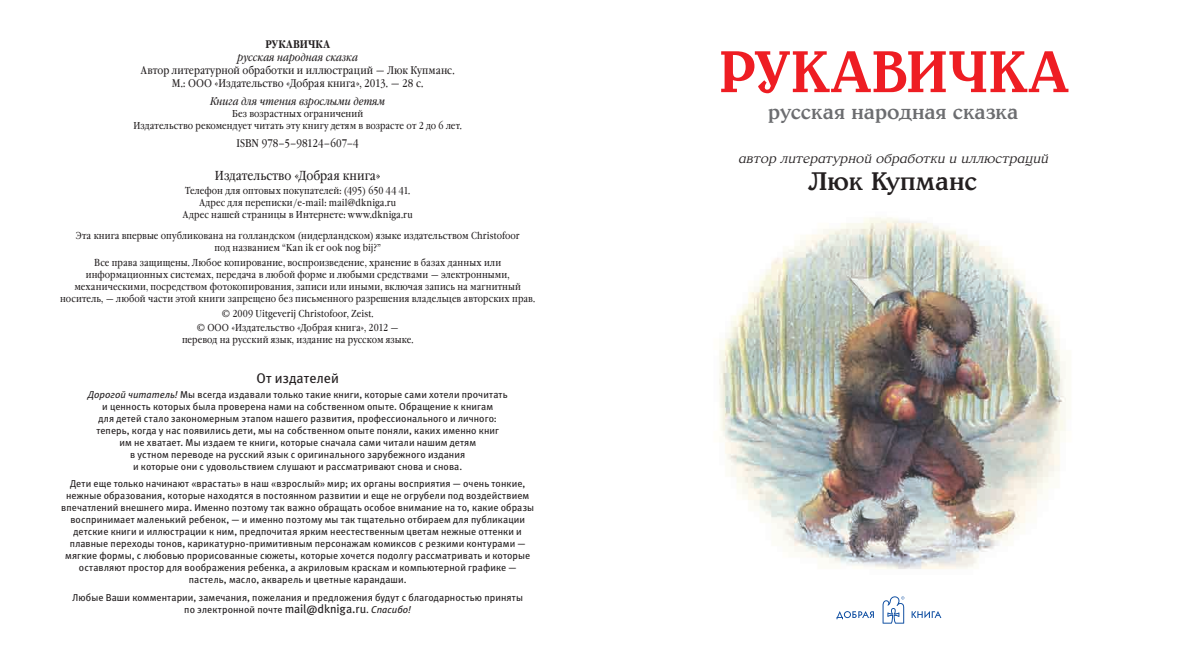
<style>
.page{position:relative;width:1191px;height:652px;background:#fff}
.page>*{position:absolute;margin:0;border:0;box-sizing:border-box;transform-origin:0 0}
.t1{font:700 60px "Sibe Ria TYGRA";letter-spacing:-.01em;color:#ee1d23}
.t2{font:700 26px "Sibe Ria TYGRA";letter-spacing:-.015em;color:#231f20}
.t3{font:700 21px "Sibe Ria TYGRA";letter-spacing:-.01em;color:#6c6d70}
.t4{font:italic 14px "Sibe Ria TYGRA";color:#231f20}
.t5{font:14px "Meta Book C";letter-spacing:.005em;color:#231f20}
.t6{font:13px "Garamond Book Narrow C";letter-spacing:.005em;color:#231f20}
.t7{font:11px/13px "Garamond Book Narrow C";letter-spacing:.005em;color:#231f20;text-align:center}
.t8{font:italic 11px "Garamond Book Narrow C";letter-spacing:.01em;color:#231f20}
.t9{font:11px "Garamond Narrow Bold ITC";letter-spacing:.03em;color:#231f20}
.t10{font:10px/12px "Meta Book C";letter-spacing:.01em;color:#231f20;text-align:center}
.t11{font:10px/12px "Garamond Book Narrow C";letter-spacing:.01em;color:#231f20;text-align:center}
.s1{font-style:italic}
.s2{font-size:12px}
</style>
<div class="page">
<img style="left:719px;top:217px;width:347px;height:382px">
<svg style="left:836px;top:611px;width:38px;height:8px"></svg>
<svg style="left:911px;top:611px;width:30px;height:7px"></svg>
<svg style="left:882px;top:596px;width:22px;height:28px"></svg>
<p class="t9" style="left:265px;top:37px;width:66px">РУКАВИЧКА</p>
<p class="t8" style="left:237px;top:51px;width:122px">русская народная сказка</p>
<p class="t7" style="left:141px;top:64px;width:315px">Автор литературной обработки и иллюстраций — Люк Купманс.<br>М.: ООО «Издательство «Добрая книга», 2013. — 28 с.</p>
<p class="t8" style="left:210px;top:95px;width:176px">Книга для чтения взрослыми детям</p>
<p class="t11" style="left:133px;top:108px;width:330px">Без возрастных ограничений<br>Издательство рекомендует читать эту книгу детям в возрасте от 2 до 6 лет.</p>
<p class="t7" style="left:236px;top:137px;width:124px">ISBN 978–5–98124–607–4</p>
<h3 class="t6" style="left:215px;top:168px;width:167px">Издательство «Добрая книга»</h3>
<p class="t11" style="left:183px;top:185px;width:231px">Телефон для оптовых покупателей: (495) 650 44 41.<br>Адрес для переписки/e-mail: mail@dkniga.ru<br>Адрес нашей страницы в Интернете: www.dkniga.ru</p>
<p class="t11" style="left:76px;top:230px;width:445px">Эта книга впервые опубликована на голландском (нидерландском) языке издательством Christofoor под названием “Kan ik er ook nog bij?”</p>
<p class="t11" style="left:60px;top:257px;width:476px">Все права защищены. Любое копирование, воспроизведение, хранение в базах данных или информационных системах, передача в любой форме и любыми средствами — электронными, механическими, посредством фотокопирования, записи или иными, включая запись на магнитный носитель, — любой части этой книги запрещено без письменного разрешения владельцев авторских прав.</p>
<p class="t11" style="left:197px;top:306px;width:204px;line-height:14.8px">© 2009 Uitgeverij Christofoor, Zeist.<br>© ООО «Издательство «Добрая книга», 2012 —</p>
<p class="t11" style="left:182px;top:334px;width:233px">перевод на русский язык, издание на русском языке.</p>
<h3 class="t5" style="left:256px;top:370px;width:84px">От издателей</h3>
<p class="t10" style="left:88px;top:388px;width:421px"><span class="s1">Дорогой читатель!</span> Мы всегда издавали только такие книги, которые сами хотели прочитать и ценность которых была проверена нами на собственном опыте. Обращение к книгам<br>для детей стало закономерным этапом нашего развития, профессионального и личного: теперь, когда у нас появились дети, мы на собственном опыте поняли, каких именно книг<br>им не хватает. Мы издаем те книги, которые сначала сами читали нашим детям<br>в устном переводе на русский язык с оригинального зарубежного издания<br>и которые они с удовольствием слушают и рассматривают снова и снова.</p>
<p class="t10" style="left:61px;top:478px;width:474px">Дети еще только начинают «врастать» в наш «взрослый» мир; их органы восприятия — очень тонкие, нежные образования, которые находятся в постоянном развитии и еще не огрубели под воздействием впечатлений внешнего мира. Именно поэтому так важно обращать особое внимание на то, какие образы воспринимает маленький ребенок, — и именно поэтому мы так тщательно отбираем для публикации детские книги и иллюстрации к ним, предпочитая ярким неестественным цветам нежные оттенки и плавные переходы тонов, карикатурно-примитивным персонажам комиксов с резкими контурами — мягкие формы, с любовью прорисованные сюжеты, которые хочется подолгу рассматривать и которые оставляют простор для воображения ребенка, а акриловым краскам и компьютерной графике — пастель, масло, акварель и цветные карандаши.</p>
<p class="t10" style="left:73px;top:592px;width:452px">Любые Ваши комментарии, замечания, пожелания и предложения будут с благодарностью приняты по электронной почте <span class="s2">mail@dkniga.ru</span>. <span class="s1">Спасибо!</span></p>
<h1 class="t1" style="left:718px;top:37px;width:351px">РУКАВИЧКА</h1>
<h3 class="t3" style="left:767px;top:100px;width:252px">русская народная сказка</h3>
<h3 class="t4" style="left:738px;top:150px;width:311px">автор литературной обработки и иллюстраций</h3>
<h2 class="t2" style="left:809px;top:166px;width:170px">Люк Купманс</h2>
</div>
